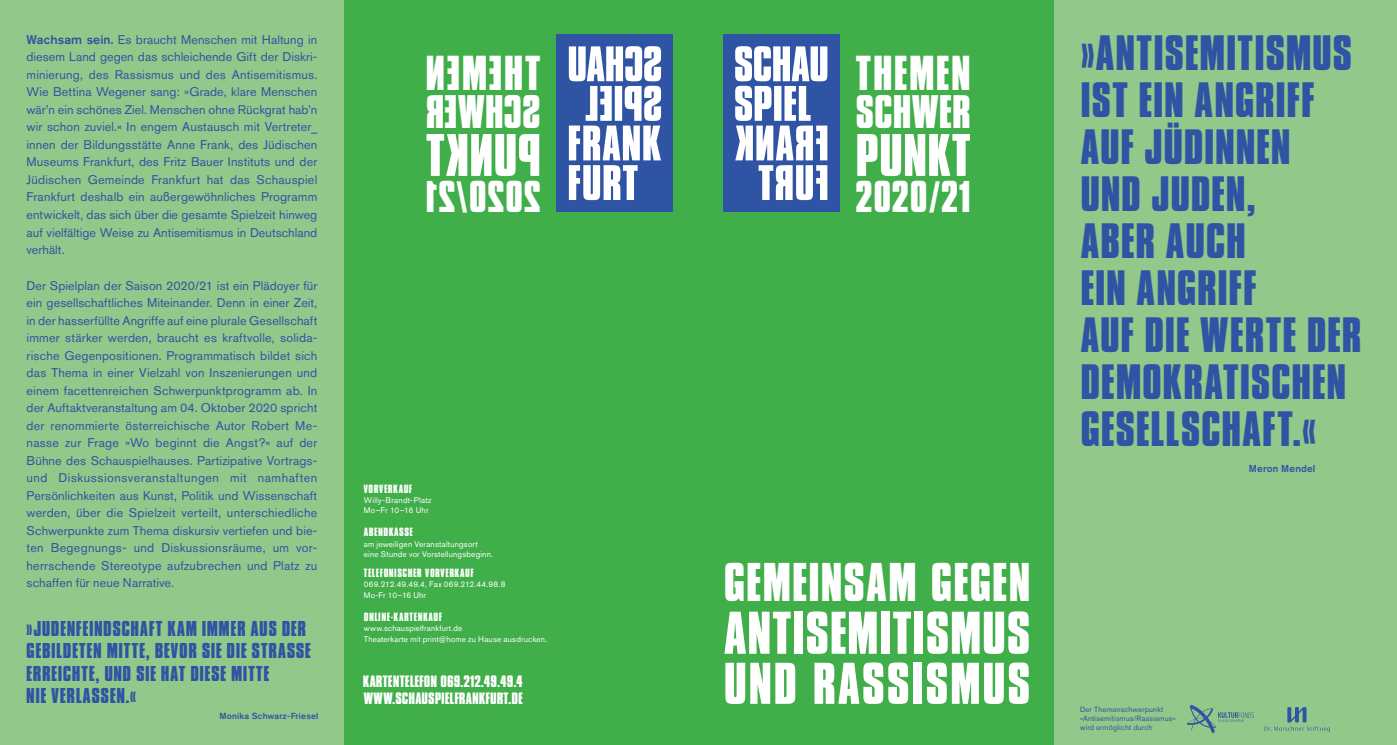
<style>
.page{position:relative;width:1397px;height:745px;background:#fff}
.page>*{position:absolute;margin:0;border:0;box-sizing:border-box;transform-origin:0 0}
.t1{font:700 52.5px "Compacta SH";letter-spacing:.04em;color:#fff}
.t2{font:700 52.25px "Compacta SH";letter-spacing:.035em;color:#fff}
.t3{font:700 51.25px "Compacta SH";letter-spacing:.06em;color:#fff}
.Fließtext{font:700 47.5px "Compacta SH";letter-spacing:.05em;color:#fff}
.Headlines_Basis{font:700 43.25px/47px "Compacta SH";letter-spacing:.045em;color:#2f54a4}
.Fließtext-2{font:700 42.75px "Compacta SH";letter-spacing:.065em;color:#fff}
.t4{font:700 41px "Compacta SH";letter-spacing:.03em;color:#fff}
.t5{font:700 38.75px "Compacta SH";letter-spacing:.055em;color:#fff}
.Headlines_Basis-2{font:700 18.75px "Compacta SH";letter-spacing:.06em;color:#2f54a4}
.Subhead_Stück{font:17.25px "Compacta Bold Plain";letter-spacing:.005em;color:#fff}
.Fließtext-3{font:12.5px/17.5px "Akzidenz Grotesk BE";letter-spacing:.005em;color:#2f54a4;text-align:justify}
.Headline_Service{font:12.5px "Compacta Bold Plain";letter-spacing:.035em;color:#fff}
.Fließtext-4{font:500 10px "Akzidenz Grotesk BE";letter-spacing:.015em;color:#2f54a4}
.Fließtext-5{font:500 8.75px "Akzidenz Grotesk BE";letter-spacing:.02em;color:#2f54a4}
.Fließtext-6{font:8.12px/10.4px "Akzidenz Grotesk BE";letter-spacing:.02em;color:#fff}
.Subhead_Stück-2{font:8.12px "Akzidenz Grotesk BE";letter-spacing:.035em;color:#fff}
.Fließtext-7{font:7.5px "Akzidenz Grotesk BE";letter-spacing:.025em;color:#2f54a4}
.s1{font-weight:500}
.s2{font-size:32.5px}
</style>
<div class="page">
<div style="left:0;top:0;width:344px;height:744px;background:#92c889"></div>
<div style="left:1051px;top:0;width:345px;height:744px;background:#92c889"></div>
<div style="left:344px;top:0;width:708px;height:744px;background:#40ae49"></div>
<img style="left:1264px;top:707px;width:65px;height:23px">
<img style="left:1187px;top:705px;width:66px;height:27px">
<div style="left:556px;top:34px;width:117px;height:178px;background:#2f54a4"></div>
<svg style="left:568px;top:46px;width:93px;height:154px"></svg>
<div style="left:722px;top:34px;width:117px;height:178px;background:#2f54a4"></div>
<svg style="left:735px;top:46px;width:92px;height:154px"></svg>
<p class="Fließtext-3" style="left:27px;top:31px;width:292px"><span class="s1">Wachsam sein.</span> Es braucht Menschen mit Haltung in diesem Land gegen das schleichende Gift der Diskri&shy;minierung, des Rassismus und des Antisemitismus.<br>Wie Bettina Wegener sang: »Grade, klare Menschen wär’n ein schönes Ziel. Menschen ohne Rückgrat hab’n wir schon zuviel.« In engem Austausch mit Vertreter_ innen der Bildungsstätte Anne Frank, des Jüdischen Museums Frankfurt, des Fritz Bauer Instituts und der Jüdischen Gemeinde Frankfurt hat das Schauspiel Frankfurt deshalb ein außergewöhnliches Programm entwickelt, das sich über die gesamte Spielzeit hinweg auf vielfältige Weise zu Antisemitismus in Deutschland verhält.</p>
<p class="Fließtext-3" style="left:27px;top:276px;width:292px">Der Spielplan der Saison 2020/21 ist ein Plädoyer für ein gesellschaftliches Miteinander. Denn in einer Zeit, in der hasserfüllte Angriffe auf eine plurale Gesellschaft immer stärker werden, braucht es kraftvolle, solida&shy;rische Gegenpositionen. Programmatisch bildet sich das Thema in einer Vielzahl von Inszenierungen und einem facettenreichen Schwerpunktprogramm ab. In der Auftaktveranstaltung am 04. Oktober 2020 spricht der renommierte österreichische Autor Robert Me&shy;nasse zur Frage »Wo beginnt die Angst?« auf der Bühne des Schauspielhauses. Partizipative Vortrags&shy;und Diskussionsveranstaltungen mit namhaften Persönlichkeiten aus Kunst, Politik und Wissenschaft werden, über die Spielzeit verteilt, unterschiedliche Schwerpunkte zum Thema diskursiv vertiefen und bie&shy;ten Begegnungs- und Diskussionsräume, um vor&shy;herrschende Stereotype aufzubrechen und Platz zu schaffen für neue Narrative.</p>
<p class="Headlines_Basis-2" style="left:27px;top:616px;width:281px">»JUDENFEINDSCHAFT KAM IMMER AUS DER</p>
<p class="Headlines_Basis-2" style="left:27px;top:638px;width:285px">GEBILDETEN MITTE, BEVOR SIE DIE STRASSE</p>
<p class="Headlines_Basis-2" style="left:27px;top:661px;width:244px">ERREICHTE, UND SIE HAT DIESE MITTE</p>
<p class="Headlines_Basis-2" style="left:27px;top:683px;width:111px">NIE VERLASSEN.«</p>
<p class="Fließtext-5" style="left:220px;top:710px;width:100px">Monika Schwarz-Friesel</p>
<p class="Headline_Service" style="left:364px;top:480px;width:50px">VORVERKAUF</p>
<p class="Subhead_Stück-2" style="left:364px;top:495px;width:69px">Willy-Brandt-Platz</p>
<p class="Subhead_Stück-2" style="left:364px;top:505px;width:66px">Mo–Fr 10–16 Uhr</p>
<p class="Headline_Service" style="left:364px;top:524px;width:51px">ABENDKASSE</p>
<p class="Fließtext-6" style="left:364px;top:538px;width:131px">am jeweiligen Veranstaltungsort eine Stunde vor Vorstellungsbeginn.</p>
<p class="Headline_Service" style="left:364px;top:565px;width:111px">TELEFONISCHER VORVERKAUF</p>
<p class="Fließtext-6" style="left:364px;top:579px;width:143px">069.212.49.49.4, Fax 069.212.44.98.8</p>
<p class="Fließtext-6" style="left:364px;top:589px;width:64px">Mo-Fr 10–16 Uhr</p>
<p class="Headline_Service" style="left:364px;top:608px;width:80px">ONLINE-KARTENKAUF</p>
<p class="Fließtext-6" style="left:364px;top:622px;width:185px">www.schauspielfrankfurt.de<br>Theaterkarte mit print@home zu Hause ausdrucken.</p>
<p class="Subhead_Stück" style="left:363px;top:670px;width:162px">KARTENTELEFON 069.212.49.49.4</p>
<p class="Subhead_Stück" style="left:364px;top:687px;width:160px">WWW.SCHAUSPIELFRANKFURT.DE</p>
<p class="Fließtext-2" style="left:856px;top:46px;width:115px">THEMEN</p>
<p class="t4" style="left:856px;top:86px;width:115px">SCHWER</p>
<p class="t2" style="left:856px;top:122px;width:115px">PUNKT</p>
<p class="t5" style="left:856px;top:172px;width:115px">2020<span class="s2">/</span>21</p>
<p class="Fließtext" style="left:724px;top:552px;width:307px">GEMEINSAM GEGEN</p>
<p class="t1" style="left:724px;top:599px;width:307px">ANTISEMITISMUS</p>
<p class="t3" style="left:724px;top:651px;width:307px">UND RASSISMUS</p>
<p class="Headlines_Basis" style="left:1080px;top:29px;width:272px">»ANTISEMITISMUS</p>
<p class="Headlines_Basis" style="left:1080px;top:76px;width:234px">IST EIN ANGRIFF</p>
<p class="Headlines_Basis" style="left:1080px;top:123px;width:210px">AUF JÜDINNEN</p>
<p class="Headlines_Basis" style="left:1080px;top:170px;width:175px">UND JUDEN,</p>
<p class="Headlines_Basis" style="left:1080px;top:217px;width:165px">ABER AUCH</p>
<p class="Headlines_Basis" style="left:1080px;top:264px;width:176px">EIN ANGRIFF</p>
<p class="Headlines_Basis" style="left:1080px;top:311px;width:281px">AUF DIE WERTE DER<br>DEMOKRATISCHEN<br>GESELLSCHAFT.«</p>
<p class="Fließtext-4" style="left:1248px;top:462px;width:68px">Meron Mendel</p>
<p class="Fließtext-7" style="left:1079px;top:704px;width:85px">Der Themenschwerpunkt</p>
<p class="Fließtext-7" style="left:1079px;top:713px;width:97px">»Antisemitismus/Rassismus«</p>
<p class="Fließtext-7" style="left:1079px;top:722px;width:74px">wird ermöglicht durch</p>
</div>
